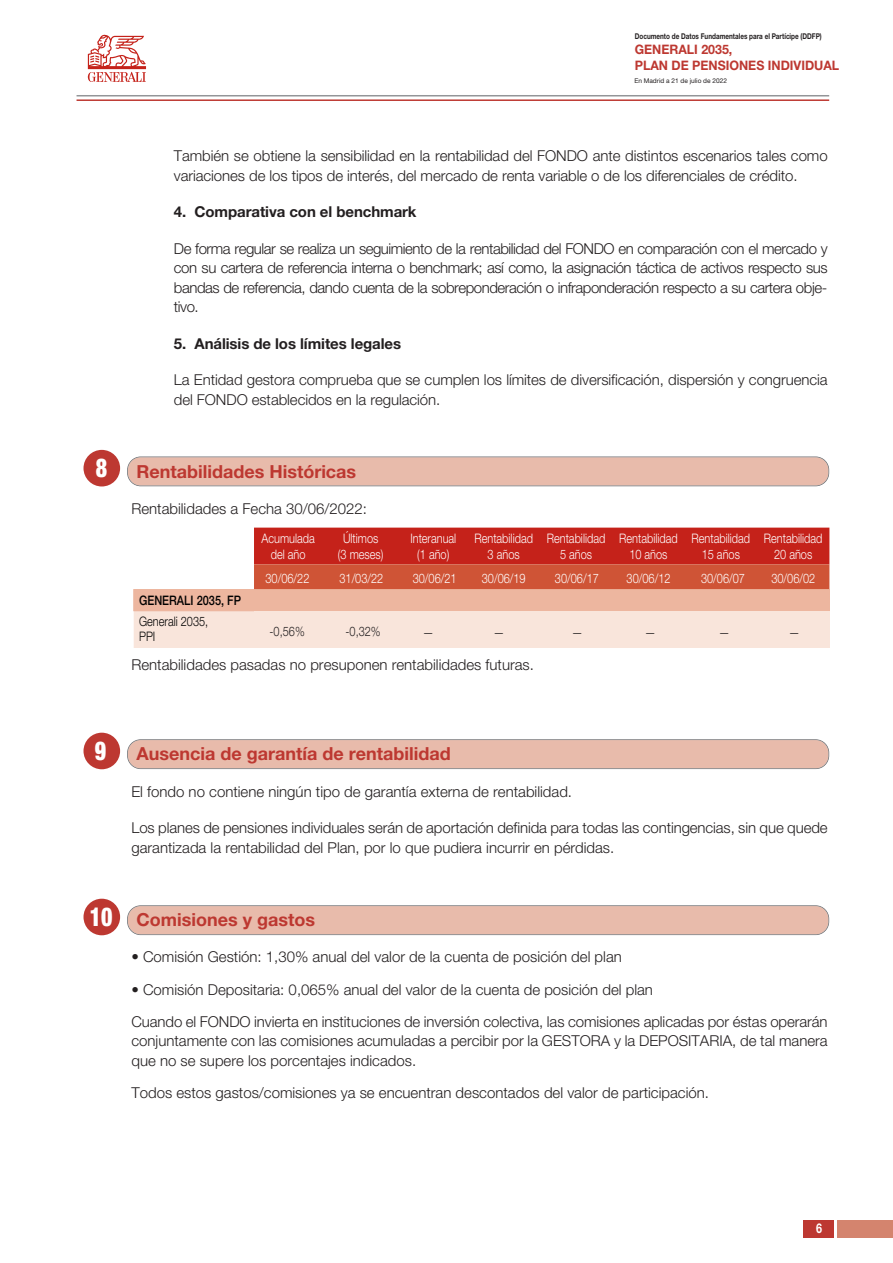
<style>
.page{position:relative;width:893px;height:1263px;background:#fff}
.page>*{position:absolute;margin:0;border:0;box-sizing:border-box;transform-origin:0 0}
.t1{font:900 condensed 26.1px "Helvetica Neue LT Std";color:#fff;scale:.84 1}
.t2{font:700 18px "Helvetica Neue LT Std";color:#bd3831}
.t3{font:300 15px/19.5px "Helvetica Neue LT Std";letter-spacing:-.005em;color:#231f20}
.t4{font:700 15px "Helvetica Neue LT Std";letter-spacing:-.005em;color:#231f20}
.t5{font:700 13.5px "Helvetica Neue LT Std";color:#fff;scale:.8 1}
.t6{font:13.05px/15.8px "Helvetica Neue LT Std Lt+KDNQLH";color:#fff;text-align:center;scale:.84 1}
.t7{font:700 13.05px/15.8px "Helvetica Neue LT Std";color:#bd3831;scale:.95 1}
.t8{font:13.05px "Helvetica Neue LT Std Lt+KDNQLH";color:#231f20;scale:.84 1}
.t9{font:13.05px/14.1px "Helvetica Neue LT Std Lt+KDNQLH";color:#000;scale:.84 1}
.t10{font:13.05px "Helvetica Neue LT Std Md+FOZEPD";color:#000;scale:.84 1}
.t11{font:700 7.95px "Helvetica Neue LT Std";color:#231f20;scale:.8 1}
.t12{font:6.6px "Helvetica Neue LT Std";color:#231f20}
</style>
<div class="page">
<hr style="left:77px;top:95px;width:752px;height:1px;background:#939598">
<hr style="left:77px;top:99px;width:752px;height:2px;background:#bd3831">
<svg style="left:88px;top:35px;width:58px;height:47px"></svg>
<div style="left:838px;top:1220px;width:55px;height:18px;background:#d4846e"></div>
<div style="left:803px;top:1220px;width:31px;height:18px;background:#bd3831"></div>
<div style="left:128px;top:457px;width:700px;height:28px;background:#e8bbab;border-radius:13px"></div>
<div style="left:127px;top:456px;width:702px;height:30px;border:2px solid #6c6d70;border-radius:14px"></div>
<div style="left:84px;top:450px;width:36px;height:36px;background:#bd3831;border-radius:50%"></div>
<div style="left:128px;top:740px;width:700px;height:28px;background:#e8bbab;border-radius:13px"></div>
<div style="left:127px;top:739px;width:702px;height:30px;border:2px solid #6c6d70;border-radius:14px"></div>
<div style="left:84px;top:733px;width:36px;height:36px;background:#bd3831;border-radius:50%"></div>
<div style="left:128px;top:906px;width:700px;height:28px;background:#e8bbab;border-radius:13px"></div>
<div style="left:127px;top:905px;width:702px;height:30px;border:2px solid #6c6d70;border-radius:14px"></div>
<div style="left:84px;top:899px;width:36px;height:36px;background:#bd3831;border-radius:50%"></div>
<div style="left:134px;top:589px;width:695px;height:22px;background:#edb69f"></div>
<div style="left:134px;top:611px;width:120px;height:37px;background:#f9e5db"></div>
<div style="left:757px;top:611px;width:72px;height:37px;background:#f9e5db"></div>
<div style="left:685px;top:611px;width:72px;height:37px;background:#f9e5db"></div>
<div style="left:612px;top:611px;width:73px;height:37px;background:#f9e5db"></div>
<div style="left:540px;top:611px;width:72px;height:37px;background:#f9e5db"></div>
<div style="left:467px;top:611px;width:73px;height:37px;background:#f9e5db"></div>
<div style="left:399px;top:611px;width:68px;height:37px;background:#f9e5db"></div>
<div style="left:322px;top:611px;width:77px;height:37px;background:#f9e5db"></div>
<div style="left:254px;top:611px;width:68px;height:37px;background:#f9e5db"></div>
<svg style="left:254px;top:528px;width:575px;height:61px;background:#c93726"></svg>
<p class="t11" style="left:635px;top:33px;width:235px">Documento de Datos Fundamentales para el Partícipe (DDFP)</p>
<p class="t7" style="left:635px;top:43px;width:217px">GENERALI 2035,<br>PLAN DE PENSIONES INDIVIDUAL</p>
<p class="t12" style="left:634px;top:78px;width:94px">En Madrid a 21 de julio de 2022</p>
<h1 class="t1" style="left:96px;top:458px;width:15px">8</h1>
<p class="t3" style="left:174px;top:147px;width:655px">También se obtiene la sensibilidad en la rentabilidad del FONDO ante distintos escenarios tales como variaciones de los tipos de interés, del mercado de renta variable o de los diferenciales de crédito.</p>
<p class="t4" style="left:174px;top:206px;width:244px">4. Comparativa con el benchmark</p>
<p class="t3" style="left:174px;top:240px;width:655px;text-align:justify">De forma regular se realiza un seguimiento de la rentabilidad del FONDO en comparación con el mercado y con su cartera de referencia interna o benchmark; así como, la asignación táctica de activos respecto sus bandas de referencia, dando cuenta de la sobreponderación o infraponderación respecto a su cartera obje&shy;tivo.</p>
<p class="t4" style="left:174px;top:338px;width:229px">5. Análisis de los límites legales</p>
<p class="t3" style="left:174px;top:371px;width:655px">La Entidad gestora comprueba que se cumplen los límites de diversificación, dispersión y congruencia del FONDO establecidos en la regulación.</p>
<p class="t2" style="left:136px;top:465px;width:221px">Rentabilidades Históricas</p>
<p class="t3" style="left:131px;top:500px;width:237px">Rentabilidades a Fecha 30/06/2022:</p>
<p class="t6" style="left:262px;top:531px;width:65px">Acumulada del año</p>
<p class="t6" style="left:338px;top:531px;width:56px">Últimos (3 meses)</p>
<p class="t6" style="left:410px;top:531px;width:56px">Interanual (1 año)</p>
<p class="t6" style="left:474px;top:531px;width:71px">Rentabilidad<br>3 años</p>
<p class="t6" style="left:547px;top:531px;width:71px">Rentabilidad<br>5 años</p>
<p class="t6" style="left:619px;top:531px;width:71px">Rentabilidad<br>10 años</p>
<p class="t6" style="left:692px;top:531px;width:71px">Rentabilidad<br>15 años</p>
<p class="t6" style="left:764px;top:531px;width:71px">Rentabilidad<br>20 años</p>
<p class="t6" style="left:266px;top:572px;width:54px">30/06/22</p>
<p class="t6" style="left:339px;top:572px;width:54px">31/03/22</p>
<p class="t6" style="left:413px;top:572px;width:54px">30/06/21</p>
<p class="t6" style="left:482px;top:572px;width:54px">30/06/19</p>
<p class="t6" style="left:555px;top:572px;width:54px">30/06/17</p>
<p class="t6" style="left:627px;top:572px;width:54px">30/06/12</p>
<p class="t6" style="left:701px;top:572px;width:54px">30/06/07</p>
<p class="t6" style="left:771px;top:572px;width:54px">30/06/02</p>
<p class="t10" style="left:139px;top:595px;width:123px">GENERALI 2035, FP</p>
<p class="t9" style="left:139px;top:616px;width:84px">Generali 2035,<br>PPI</p>
<p class="t8" style="left:270px;top:627px;width:43px">-0,56%</p>
<p class="t8" style="left:346px;top:627px;width:43px">-0,32%</p>
<p class="t8" style="left:423px;top:628px;width:15px">—</p>
<p class="t8" style="left:493px;top:628px;width:15px">—</p>
<p class="t8" style="left:572px;top:628px;width:15px">—</p>
<p class="t8" style="left:645px;top:628px;width:15px">—</p>
<p class="t8" style="left:719px;top:628px;width:15px">—</p>
<p class="t8" style="left:789px;top:628px;width:15px">—</p>
<p class="t3" style="left:131px;top:656px;width:404px">Rentabilidades pasadas no presuponen rentabilidades futuras.</p>
<h1 class="t1" style="left:95px;top:741px;width:15px">9</h1>
<p class="t2" style="left:136px;top:747px;width:316px">Ausencia de garantía de rentabilidad</p>
<p class="t3" style="left:131px;top:783px;width:442px">El fondo no contiene ningún tipo de garantía externa de rentabilidad.</p>
<p class="t3" style="left:131px;top:819px;width:698px">Los planes de pensiones individuales serán de aportación definida para todas las contingencias, sin que quede garantizada la rentabilidad del Plan, por lo que pudiera incurrir en pérdidas.</p>
<h1 class="t1" style="left:90px;top:907px;width:29px">10</h1>
<p class="t2" style="left:136px;top:913px;width:180px">Comisiones y gastos</p>
<p class="t3" style="left:131px;top:948px;width:492px">• Comisión Gestión: 1,30% anual del valor de la cuenta de posición del plan</p>
<p class="t3" style="left:131px;top:974px;width:698px;line-height:32.2px">• Comisión Depositaria: 0,065% anual del valor de la cuenta de posición del plan<br>Cuando el FONDO invierta en instituciones de inversión colectiva, las comisiones aplicadas por éstas operarán</p>
<p class="t3" style="left:131px;top:1032px;width:698px">conjuntamente con las comisiones acumuladas a percibir por la GESTORA y la DEPOSITARIA, de tal manera que no se supere los porcentajes indicados.</p>
<p class="t3" style="left:131px;top:1084px;width:579px">Todos estos gastos/comisiones ya se encuentran descontados del valor de participación.</p>
<p class="t5" style="left:816px;top:1223px;width:9px">6</p>
</div>
